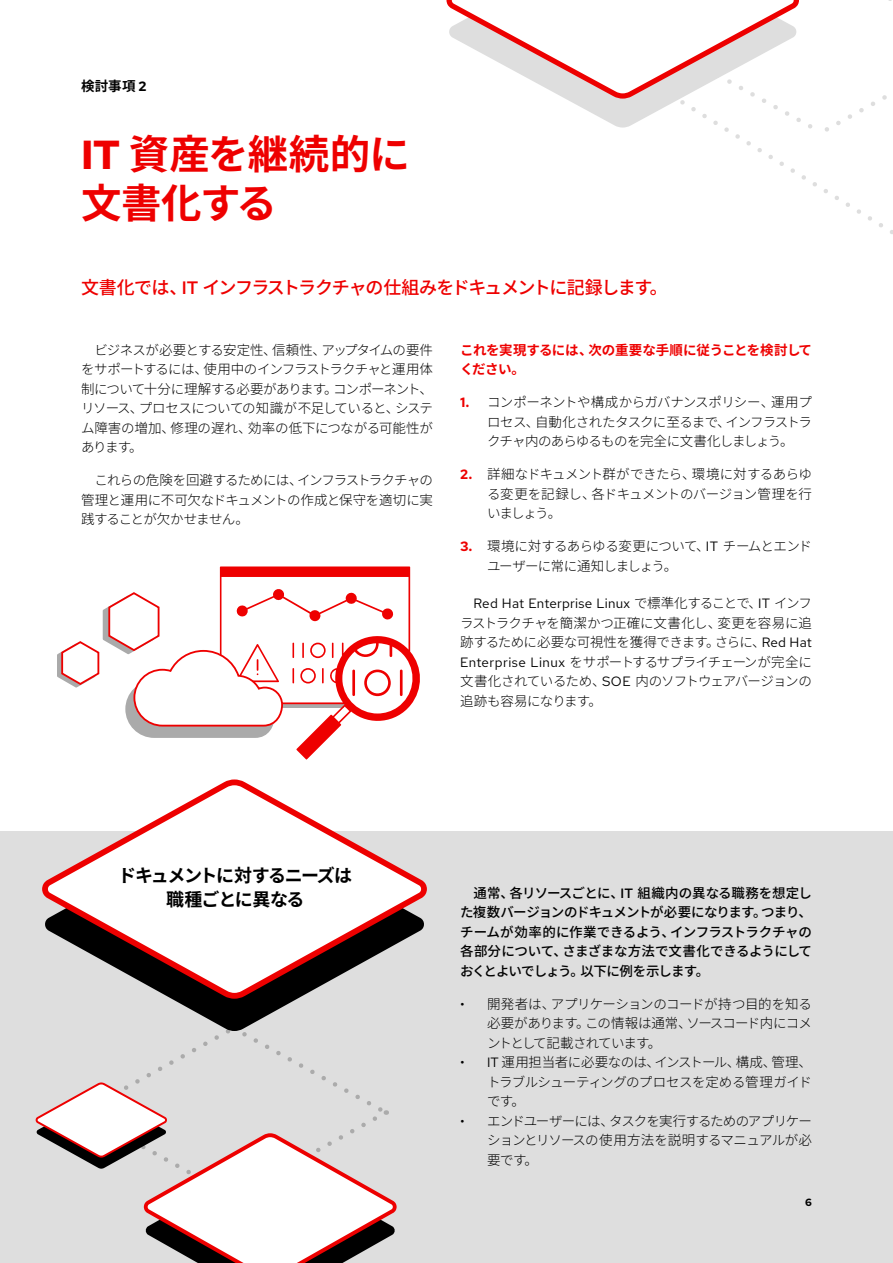
<style>
.page{position:relative;width:893px;height:1263px;background:#fff}
.page>*{position:absolute;margin:0;border:0;box-sizing:border-box;transform-origin:0 0}
.t1{font:700 40.5px/48.6px "Noto Sans JP";letter-spacing:-.02em;color:#e00}
.t2{font:500 18px "Noto Sans JP";letter-spacing:-.075em;color:#e00}
.t3{font:700 18px/24px "Noto Sans JP";letter-spacing:-.07em;color:#000;text-align:center}
.t4{font:300 13.5px/19.5px "Noto Sans JP";letter-spacing:-.045em;color:#000;text-align:justify}
.t5{font:500 13.5px/19.5px "Noto Sans JP";letter-spacing:-.035em;color:#000;text-align:justify}
.t6{font:13.5px "Red Hat Text";letter-spacing:.015em;color:#000}
.t7{font:700 13.5px/19.5px "Noto Sans JP";letter-spacing:-.025em;color:#e00}
.t8{font:700 13.5px "Noto Sans JP";color:#000}
.t9{font:700 10.5px "Red Hat Text";color:#000}
.s1{font-family:"Red Hat Text"}
.s2{font-family:"Red Hat Text";font-weight:700;color:#ed0000}
.s3{font-family:"Red Hat Text";font-weight:400}
.s4{font-family:"Noto Sans JP";font-weight:300}
</style>
<div class="page">
<svg style="left:57px;top:566px;width:363px;height:193px"></svg>
<div style="left:0;top:831px;width:893px;height:432px;background:#dedede"></div>
<svg style="left:826px;top:0;width:66px;height:132px"></svg>
<svg style="left:172px;top:999px;width:125px;height:27px;fill:#000"></svg>
<svg style="left:42px;top:779px;width:385px;height:220px;fill:#fff"></svg>
<svg style="left:36px;top:1026px;width:361px;height:237px"></svg>
<svg style="left:446px;top:0;width:367px;height:129px"></svg>
<p class="t8" style="left:81px;top:78px;width:67px">検討事項 <span class="s1">2</span></p>
<h1 class="t1" style="left:81px;top:131px;width:330px"><span class="s1">IT</span> 資産を継続的に文書化する</h1>
<h2 class="t2" style="left:81px;top:277px;width:588px">文書化では、<span class="s1">IT</span> インフラストラクチャの仕組みをドキュメントに記録します。</h2>
<p class="t4" style="left:81px;top:340px;width:353px;text-indent:14px">ビジネスが必要とする安定性、信頼性、アップタイムの要件をサポートするには、使用中のインフラストラクチャと運用体制について十分に理解する必要があります。コンポーネント、リソース、プロセスについての知識が不足していると、システム障害の増加、修理の遅れ、効率の低下につながる可能性があります。</p>
<p class="t4" style="left:81px;top:471px;width:353px;text-indent:14px">これらの危険を回避するためには、インフラストラクチャの管理と運用に不可欠なドキュメントの作成と保守を適切に実践することが欠かせません。</p>
<p class="t7" style="left:460px;top:340px;width:353px">これを実現するには、次の重要な手順に従うことを検討してください。</p>
<p class="t4" style="left:487px;top:393px;width:326px;text-indent:-27px"><span class="s2">1.</span> コンポーネントや構成からガバナンスポリシー、運用プロセス、自動化されたタスクに至るまで、インフラストラクチャ内のあらゆるものを完全に文書化しましょう。</p>
<p class="t4" style="left:487px;top:465px;width:326px;text-indent:-27px"><span class="s2">2.</span> 詳細なドキュメント群ができたら、環境に対するあらゆる変更を記録し、各ドキュメントのバージョン管理を行いましょう。</p>
<p class="t4" style="left:487px;top:537px;width:326px;text-indent:-27px"><span class="s2">3.</span> 環境に対するあらゆる変更について、<span class="s3">IT</span> チームとエンドユーザーに常に通知しましょう。</p>
<p class="t6" style="left:473px;top:595px;width:340px">Red Hat Enterprise Linux <span class="s4">で標準化することで、</span>IT <span class="s4">インフ</span></p>
<p class="t4" style="left:460px;top:613px;width:353px">ラストラクチャを簡潔かつ正確に文書化し、変更を容易に追跡するために必要な可視性を獲得できます。さらに、<span class="s3">Red Hat Enterprise Linux</span> をサポートするサプライチェーンが完全に文書化されているため、<span class="s3">SOE</span> 内のソフトウェアバージョンの追跡も容易になります。</p>
<h2 class="t3" style="left:118px;top:863px;width:235px">ドキュメントに対するニーズは職種ごとに異なる</h2>
<p class="t5" style="left:460px;top:883px;width:353px;text-indent:14px">通常、各リソースごとに、<span class="s1">IT</span> 組織内の異なる職務を想定した複数バージョンのドキュメントが必要になります。つまり、チームが効率的に作業できるよう、インフラストラクチャの各部分について、さまざまな方法で文書化できるようにしておくとよいでしょう。以下に例を示します。</p>
<p class="t4" style="left:487px;top:994px;width:326px;text-indent:-27px"><span class="s3">•</span> 開発者は、アプリケーションのコードが持つ目的を知る必要があります。この情報は通常、ソースコード内にコメントとして記載されています。</p>
<p class="t4" style="left:487px;top:1053px;width:326px;text-indent:-27px"><span class="s3">• IT</span> 運用担当者に必要なのは、インストール、構成、管理、トラブルシューティングのプロセスを定める管理ガイドです。</p>
<p class="t4" style="left:487px;top:1111px;width:326px;text-indent:-27px"><span class="s3">•</span> エンドユーザーには、タスクを実行するためのアプリケーションとリソースの使用方法を説明するマニュアルが必要です。</p>
<p class="t9" style="left:805px;top:1195px;width:8px">6</p>
</div>
